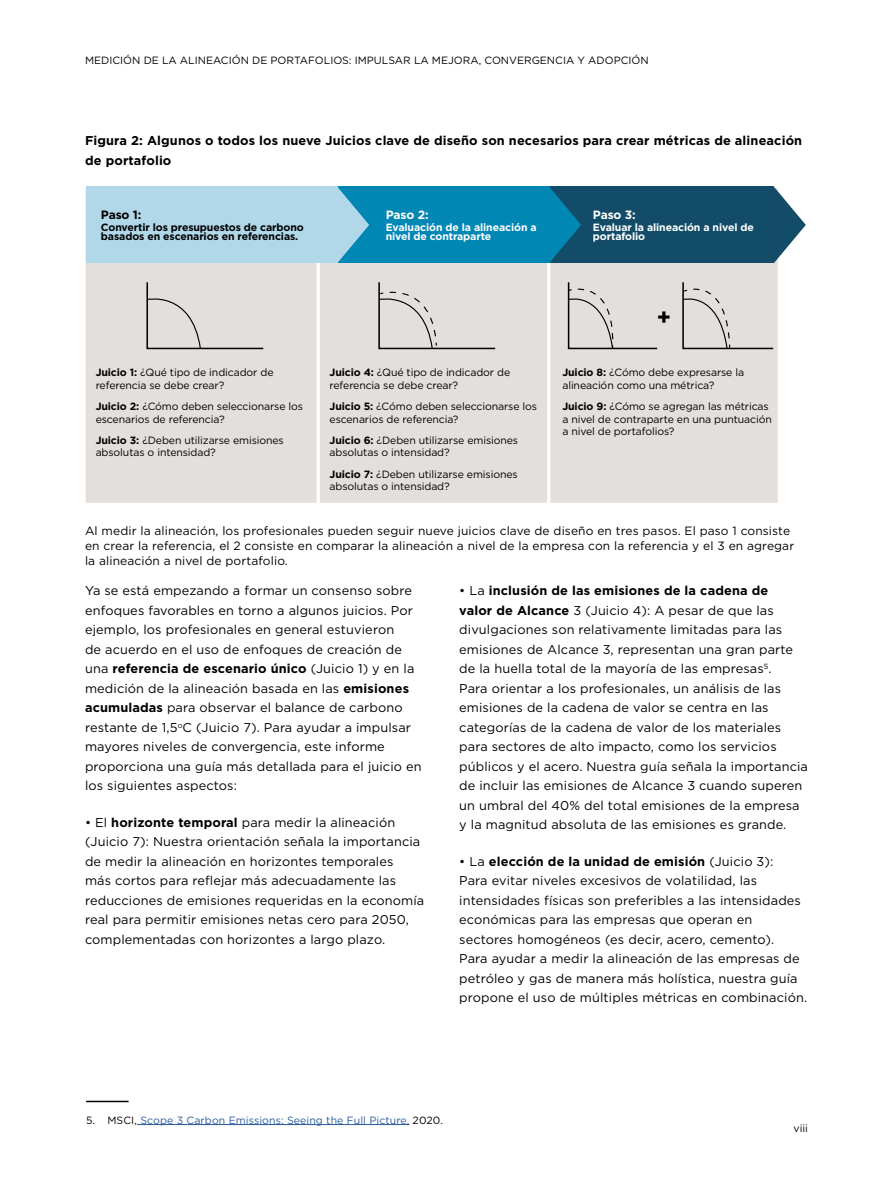
<style>
.page{position:relative;width:893px;height:1187px;background:#fff}
.page>*{position:absolute;margin:0;border:0;box-sizing:border-box;transform-origin:0 0}
.t1{font:700 22.5px "Gotham";color:#000}
.t2{font:12.75px/19.5px "Gotham";letter-spacing:.01em;color:#000}
.t3{font:700 12.75px/19.5px "Gotham";letter-spacing:.01em;color:#000}
.t4{font:12px/15px "Gotham";letter-spacing:.01em;color:#000}
.t5{font:700 12px "Gotham";letter-spacing:-.01em;color:#fff}
.t6{font:700 12px "Gotham";color:#000}
.t7{font:10.5px/12.6px "Gotham";letter-spacing:-.01em;color:#000}
.t8{font:700 10.5px/9px "Gotham";letter-spacing:-.01em;color:#fff}
.t9{font:700 10.5px/9px "Gotham";letter-spacing:-.01em;color:#000}
.t10{font:10.5px "Gotham";letter-spacing:.01em;color:#275b9b}
.s1{font-weight:700}
.s2{color:#000}
</style>
<div class="page">
<div style="left:84px;top:187px;width:234px;height:317px;background:#e2dfdd"></div>
<div style="left:83px;top:185px;width:237px;height:320px;border:3px solid #fff"></div>
<div style="left:318px;top:187px;width:231px;height:317px;background:#e2dfdd"></div>
<div style="left:317px;top:185px;width:233px;height:320px;border:3px solid #fff"></div>
<div style="left:549px;top:187px;width:230px;height:317px;background:#e2dfdd"></div>
<div style="left:547px;top:185px;width:234px;height:320px;border:3px solid #fff"></div>
<svg style="left:682px;top:282px;width:92px;height:68px"></svg>
<svg style="left:146px;top:281px;width:512px;height:69px"></svg>
<div style="left:523px;top:187px;width:251px;height:76px;background:#124c68"></div>
<svg style="left:774px;top:187px;width:32px;height:76px"></svg>
<div style="left:298px;top:187px;width:251px;height:76px;background:#0087b4"></div>
<svg style="left:549px;top:187px;width:32px;height:76px"></svg>
<div style="left:86px;top:187px;width:251px;height:76px;background:#b0d8e9"></div>
<svg style="left:337px;top:187px;width:32px;height:76px"></svg>
<hr style="left:86px;top:1100px;width:43px;height:2px;background:#000">
<hr style="left:137px;top:1124px;width:272px;height:1px;background:#275b9b">
<p class="t7" style="left:85px;top:53px;width:565px">MEDICIÓN DE LA ALINEACIÓN DE PORTAFOLIOS: IMPULSAR LA MEJORA, CONVERGENCIA Y ADOPCIÓN</p>
<p class="t3" style="left:85px;top:131px;width:719px">Figura 2: Algunos o todos los nueve Juicios clave de diseño son necesarios para crear métricas de alineación de portafolio</p>
<p class="t6" style="left:101px;top:207px;width:42px">Paso 1:</p>
<p class="t9" style="left:101px;top:222px;width:204px">Convertir los presupuestos de carbono basados en escenarios en referencias.</p>
<p class="t5" style="left:386px;top:207px;width:44px">Paso 2:</p>
<p class="t8" style="left:386px;top:222px;width:153px">Evaluación de la alineación a nivel de contraparte</p>
<p class="t5" style="left:593px;top:207px;width:44px">Paso 3:</p>
<p class="t8" style="left:593px;top:222px;width:162px">Evaluar la alineación a nivel de portafolio</p>
<p class="t7" style="left:96px;top:366px;width:179px"><span class="s1">Juicio 1:</span> ¿Qué tipo de indicador de referencia se debe crear?</p>
<p class="t7" style="left:96px;top:400px;width:209px"><span class="s1">Juicio 2:</span> ¿Cómo deben seleccionarse los escenarios de referencia?</p>
<p class="t7" style="left:96px;top:433px;width:190px"><span class="s1">Juicio 3:</span> ¿Deben utilizarse emisiones absolutas o intensidad?</p>
<p class="t7" style="left:330px;top:366px;width:182px"><span class="s1">Juicio 4:</span> ¿Qué tipo de indicador de referencia se debe crear?</p>
<p class="t7" style="left:330px;top:400px;width:209px"><span class="s1">Juicio 5:</span> ¿Cómo deben seleccionarse los escenarios de referencia?</p>
<p class="t7" style="left:330px;top:433px;width:190px"><span class="s1">Juicio 6:</span> ¿Deben utilizarse emisiones absolutas o intensidad?</p>
<p class="t7" style="left:330px;top:467px;width:190px"><span class="s1">Juicio 7:</span> ¿Deben utilizarse emisiones absolutas o intensidad?</p>
<h1 class="t1" style="left:657px;top:302px;width:16px">+</h1>
<p class="t7" style="left:562px;top:366px;width:183px"><span class="s1">Juicio 8:</span> ¿Cómo debe expresarse la alineación como una métrica?</p>
<p class="t7" style="left:562px;top:400px;width:211px"><span class="s1">Juicio 9:</span> ¿Cómo se agregan las métricas a nivel de contraparte en una puntuación a nivel de portafolios?</p>
<p class="t4" style="left:85px;top:523px;width:711px">Al medir la alineación, los profesionales pueden seguir nueve juicios clave de diseño en tres pasos. El paso 1 consiste en crear la referencia, el 2 consiste en comparar la alineación a nivel de la empresa con la referencia y el 3 en agregar la alineación a nivel de portafolio.</p>
<p class="t2" style="left:85px;top:580px;width:338px">Ya se está empezando a formar un consenso sobre enfoques favorables en torno a algunos juicios. Por ejemplo, los profesionales en general estuvieron<br>de acuerdo en el uso de enfoques de creación de una <span class="s1">referencia de escenario único</span> (Juicio 1) y en la medición de la alineación basada en las <span class="s1">emisiones acumuladas</span> para observar el balance de carbono restante de 1,5<sup>o</sup>C (Juicio 7). Para ayudar a impulsar mayores niveles de convergencia, este informe proporciona una guía más detallada para el juicio en los siguientes aspectos:</p>
<p class="t2" style="left:85px;top:812px;width:341px">• El <span class="s1">horizonte temporal</span> para medir la alineación (Juicio 7): Nuestra orientación señala la importancia de medir la alineación en horizontes temporales<br>más cortos para reflejar más adecuadamente las reducciones de emisiones requeridas en la economía real para permitir emisiones netas cero para 2050, complementadas con horizontes a largo plazo.</p>
<p class="t2" style="left:459px;top:580px;width:350px">• La <span class="s1">inclusión de las emisiones de la cadena de<br>valor de Alcance</span> 3 (Juicio 4): A pesar de que las divulgaciones son relativamente limitadas para las emisiones de Alcance 3, representan una gran parte de la huella total de la mayoría de las empresas<sup>5</sup>.<br>Para orientar a los profesionales, un análisis de las emisiones de la cadena de valor se centra en las categorías de la cadena de valor de los materiales para sectores de alto impacto, como los servicios públicos y el acero. Nuestra guía señala la importancia de incluir las emisiones de Alcance 3 cuando superen un umbral del 40% del total emisiones de la empresa y la magnitud absoluta de las emisiones es grande.</p>
<p class="t2" style="left:459px;top:851px;width:349px">• La <span class="s1">elección de la unidad de emisión</span> (Juicio 3):<br>Para evitar niveles excesivos de volatilidad, las intensidades físicas son preferibles a las intensidades económicas para las empresas que operan en sectores homogéneos (es decir, acero, cemento).<br>Para ayudar a medir la alineación de las empresas de petróleo y gas de manera más holística, nuestra guía propone el uso de múltiples métricas en combinación.</p>
<p class="t10" style="left:86px;top:1112px;width:358px"><span class="s2">5. MSCI,</span> Scope 3 Carbon Emissions: Seeing the Full Picture, <span class="s2">2020.</span></p>
<p class="t7" style="left:793px;top:1121px;width:16px">viii</p>
</div>
